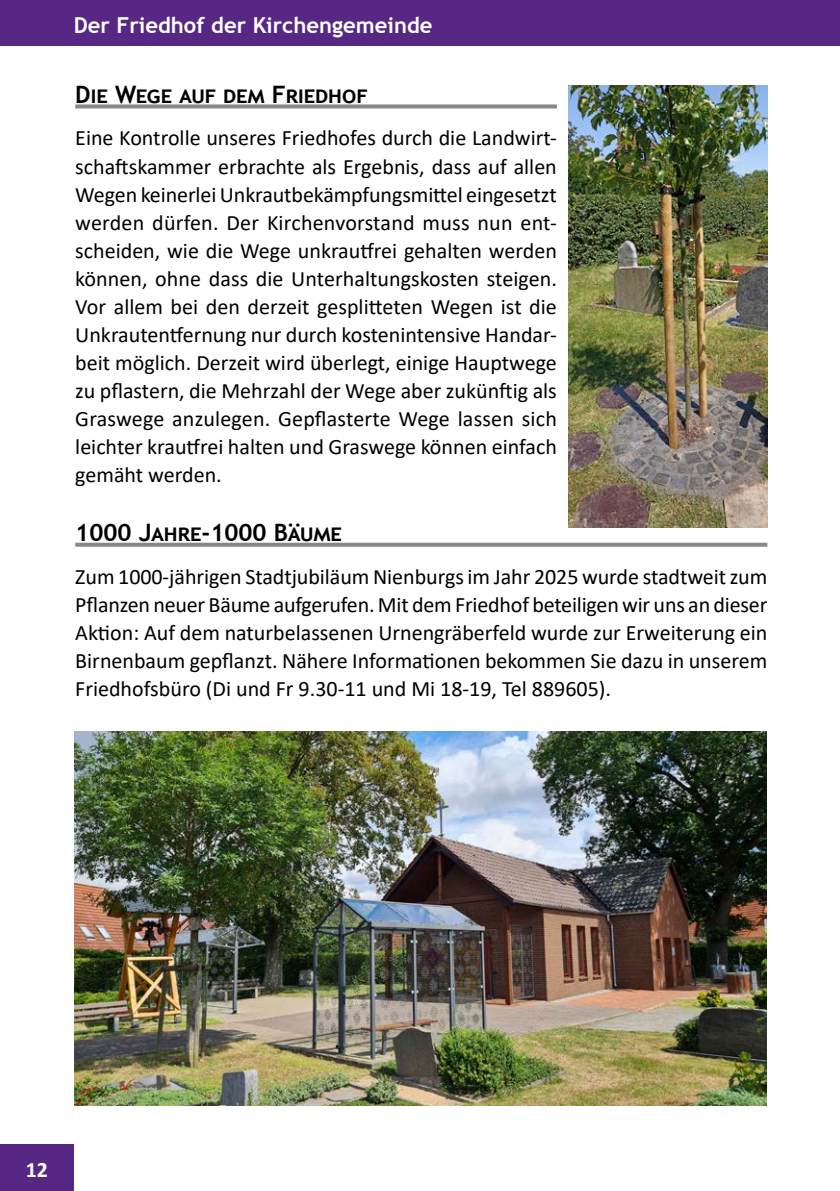
<style>
.page{position:relative;width:840px;height:1191px;background:#fff}
.page>*{position:absolute;margin:0;border:0;box-sizing:border-box;transform-origin:0 0}
.t1{font:700 24px "Trebuchet MS";color:#000}
.t2{font:22px/28px "Calibri";color:#000;text-align:justify}
.t3{font:700 22px "Trebuchet MS";color:#fff}
.t4{font:700 22px "Calibri";color:#fff}
</style>
<div class="page">
<div style="left:0;top:0;width:839px;height:45px;background:#562884"></div>
<div style="left:0;top:1144px;width:74px;height:47px;background:#562884"></div>
<img style="left:75px;top:731px;width:690px;height:375px">
<svg style="left:75px;top:104px;width:481px;height:4px;fill:#878787"></svg>
<svg style="left:75px;top:543px;width:692px;height:4px;fill:#878787"></svg>
<img style="left:568px;top:85px;width:199px;height:442px">
<p class="t3" style="left:74px;top:12px;width:360px">Der Friedhof der Kirchengemeinde</p>
<p class="t1" style="left:75px;top:79px;width:293px">Die Wege auf dem Friedhof</p>
<p class="t2" style="left:75px;top:124px;width:483px">Eine Kontrolle unseres Friedhofes durch die Landwirt&shy;schaftskammer erbrachte als Ergebnis, dass auf allen Wegen keinerlei Unkrautbekämpfungsmittel eingesetzt werden dürfen. Der Kirchenvorstand muss nun ent&shy;scheiden, wie die Wege unkrautfrei gehalten werden können, ohne dass die Unterhaltungskosten steigen.<br>Vor allem bei den derzeit gesplitteten Wegen ist die Unkrautentfernung nur durch kostenintensive Handar&shy;beit möglich. Derzeit wird überlegt, einige Hauptwege zu pflastern, die Mehrzahl der Wege aber zukünftig als Graswege anzulegen. Gepflasterte Wege lassen sich leichter krautfrei halten und Graswege können einfach gemäht werden.</p>
<p class="t1" style="left:75px;top:517px;width:268px">1000 Jahre-1000 Bäume</p>
<p class="t2" style="left:75px;top:562px;width:693px">Zum 1000-jährigen Stadtjubiläum Nienburgs im Jahr 2025 wurde stadtweit zum Pflanzen neuer Bäume aufgerufen. Mit dem Friedhof beteiligen wir uns an dieser Aktion: Auf dem naturbelassenen Urnengräberfeld wurde zur Erweiterung ein Birnenbaum gepflanzt. Nähere Informationen bekommen Sie dazu in unserem Friedhofsbüro (Di und Fr 9.30-11 und Mi 18-19, Tel 889605).</p>
<p class="t4" style="left:26px;top:1154px;width:24px">12</p>
</div>
